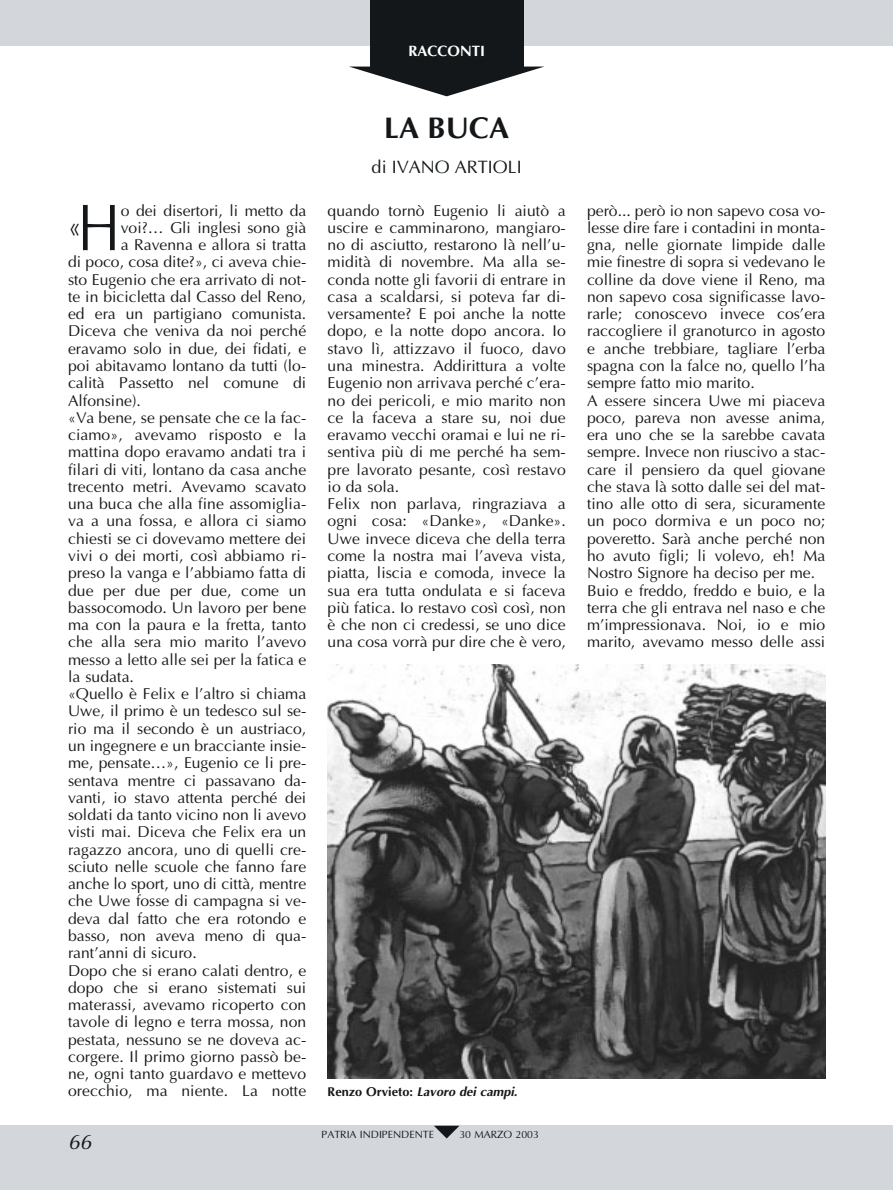
<style>
.page{position:relative;width:893px;height:1190px;background:#fff}
.page>*{position:absolute;margin:0;border:0;box-sizing:border-box;transform-origin:0 0}
.t1{font:33.15px "Optima";color:#141719;scale:.8 1}
.t2{font:700 30px "Optima";color:#141719}
.t3{font:italic 21px "Optima";color:#141719}
.t4{font:18px "Optima";color:#141719}
.t5{font:15.75px/17.2px "Optima";color:#141719}
.t6{font:700 15px "Optima";color:#fff}
.t7{font:italic 700 12.75px "Optima";color:#141719}
.t8{font:10.5px "Optima";color:#141719}
.s1{font-size:66.45px}
.s2{font-style:normal}
</style>
<div class="page">
<div style="left:0;top:1125px;width:892px;height:64px;background:#d3d6db"></div>
<div style="left:0;top:0;width:892px;height:45px;background:#d3d6db"></div>
<div style="left:370px;top:0;width:153px;height:67px;background:#141719"></div>
<svg style="left:350px;top:67px;width:193px;height:29px"></svg>
<svg style="left:434px;top:1125px;width:25px;height:13px"></svg>
<img style="left:327px;top:664px;width:498px;height:414px">
<p class="t6" style="left:408px;top:44px;width:78px">RACCONTI</p>
<h1 class="t1" style="left:68px;top:212px;width:66px">«<span class="s1">H</span></h1>
<p class="t5" style="left:121px;top:203px;width:187px">o dei disertori, li metto da</p>
<p class="t5" style="left:121px;top:220px;width:187px">voi?… Gli inglesi sono già</p>
<p class="t5" style="left:121px;top:238px;width:187px">a Ravenna e allora si tratta</p>
<p class="t5" style="left:68px;top:255px;width:240px">di poco, cosa dite?», ci aveva chie-</p>
<p class="t5" style="left:68px;top:272px;width:240px">sto Eugenio che era arrivato di not-</p>
<p class="t5" style="left:68px;top:289px;width:240px">te in bicicletta dal Casso del Reno,</p>
<p class="t5" style="left:68px;top:307px;width:240px">ed era un partigiano comunista.</p>
<p class="t5" style="left:68px;top:324px;width:240px">Diceva che veniva da noi perché</p>
<p class="t5" style="left:68px;top:341px;width:240px">eravamo solo in due, dei fidati, e</p>
<p class="t5" style="left:68px;top:358px;width:240px">poi abitavamo lontano da tutti (lo-</p>
<p class="t5" style="left:68px;top:376px;width:240px">calità Passetto nel comune di</p>
<p class="t5" style="left:68px;top:393px;width:74px">Alfonsine).</p>
<p class="t5" style="left:68px;top:410px;width:240px">«Va bene, se pensate che ce la fac-</p>
<p class="t5" style="left:68px;top:427px;width:240px">ciamo», avevamo risposto e la</p>
<p class="t5" style="left:68px;top:445px;width:240px">mattina dopo eravamo andati tra i</p>
<p class="t5" style="left:68px;top:462px;width:240px">filari di viti, lontano da casa anche</p>
<p class="t5" style="left:68px;top:479px;width:240px">trecento metri. Avevamo scavato</p>
<p class="t5" style="left:68px;top:497px;width:240px">una buca che alla fine assomiglia-</p>
<p class="t5" style="left:68px;top:514px;width:240px">va a una fossa, e allora ci siamo</p>
<p class="t5" style="left:68px;top:531px;width:240px">chiesti se ci dovevamo mettere dei</p>
<p class="t5" style="left:68px;top:548px;width:240px">vivi o dei morti, così abbiamo ri-</p>
<p class="t5" style="left:68px;top:566px;width:240px">preso la vanga e l’abbiamo fatta di</p>
<p class="t5" style="left:68px;top:583px;width:240px">due per due per due, come un</p>
<p class="t5" style="left:68px;top:600px;width:240px">bassocomodo. Un lavoro per bene</p>
<p class="t5" style="left:68px;top:617px;width:240px">ma con la paura e la fretta, tanto</p>
<p class="t5" style="left:68px;top:635px;width:240px">che alla sera mio marito l’avevo</p>
<p class="t5" style="left:68px;top:652px;width:240px">messo a letto alle sei per la fatica e</p>
<p class="t5" style="left:68px;top:669px;width:67px">la sudata.</p>
<p class="t5" style="left:68px;top:686px;width:240px">«Quello è Felix e l’altro si chiama</p>
<p class="t5" style="left:68px;top:704px;width:240px">Uwe, il primo è un tedesco sul se-</p>
<p class="t5" style="left:68px;top:721px;width:240px">rio ma il secondo è un austriaco,</p>
<p class="t5" style="left:68px;top:738px;width:240px">un ingegnere e un bracciante insie-</p>
<p class="t5" style="left:68px;top:755px;width:240px">me, pensate…», Eugenio ce li pre-</p>
<p class="t5" style="left:68px;top:773px;width:240px">sentava mentre ci passavano da-</p>
<p class="t5" style="left:68px;top:790px;width:240px">vanti, io stavo attenta perché dei</p>
<p class="t5" style="left:68px;top:807px;width:240px">soldati da tanto vicino non li avevo</p>
<p class="t5" style="left:68px;top:825px;width:240px">visti mai. Diceva che Felix era un</p>
<p class="t5" style="left:68px;top:842px;width:240px">ragazzo ancora, uno di quelli cre-</p>
<p class="t5" style="left:68px;top:859px;width:240px">sciuto nelle scuole che fanno fare</p>
<p class="t5" style="left:68px;top:876px;width:240px">anche lo sport, uno di città, mentre</p>
<p class="t5" style="left:68px;top:894px;width:240px">che Uwe fosse di campagna si ve-</p>
<p class="t5" style="left:68px;top:911px;width:240px">deva dal fatto che era rotondo e</p>
<p class="t5" style="left:68px;top:928px;width:240px">basso, non aveva meno di qua-</p>
<p class="t5" style="left:68px;top:945px;width:130px">rant’anni di sicuro.</p>
<p class="t5" style="left:68px;top:963px;width:240px">Dopo che si erano calati dentro, e</p>
<p class="t5" style="left:68px;top:980px;width:240px">dopo che si erano sistemati sui</p>
<p class="t5" style="left:68px;top:997px;width:240px">materassi, avevamo ricoperto con</p>
<p class="t5" style="left:68px;top:1014px;width:240px">tavole di legno e terra mossa, non</p>
<p class="t5" style="left:68px;top:1032px;width:240px">pestata, nessuno se ne doveva ac-</p>
<p class="t5" style="left:68px;top:1049px;width:240px">corgere. Il primo giorno passò be-</p>
<p class="t5" style="left:68px;top:1066px;width:240px">ne, ogni tanto guardavo e mettevo</p>
<p class="t5" style="left:68px;top:1084px;width:240px">orecchio, ma niente. La notte</p>
<h3 class="t3" style="left:68px;top:1132px;width:25px">66</h3>
<h2 class="t2" style="left:384px;top:115px;width:127px">LA BUCA</h2>
<p class="t4" style="left:371px;top:159px;width:152px">di IVANO ARTIOLI</p>
<p class="t5" style="left:327px;top:203px;width:240px">quando tornò Eugenio li aiutò a uscire e camminarono, mangiaro&shy;no di asciutto, restarono là nell’u&shy;midità di novembre. Ma alla se&shy;conda notte gli favorii di entrare in casa a scaldarsi, si poteva far di&shy;versamente? E poi anche la notte dopo, e la notte dopo ancora. Io stavo lì, attizzavo il fuoco, davo una minestra. Addirittura a volte<br>Eugenio non arrivava perché c’era&shy;no dei pericoli, e mio marito non ce la faceva a stare su, noi due eravamo vecchi oramai e lui ne ri&shy;sentiva più di me perché ha sem&shy;pre lavorato pesante, così restavo io da sola.<br>Felix non parlava, ringraziava a ogni cosa: «Danke», «Danke».<br>Uwe invece diceva che della terra come la nostra mai l’aveva vista, piatta, liscia e comoda, invece la sua era tutta ondulata e si faceva più fatica. Io restavo così così, non è che non ci credessi, se uno dice una cosa vorrà pur dire che è vero,</p>
<p class="t5" style="left:587px;top:203px;width:240px">però... però io non sapevo cosa vo&shy;lesse dire fare i contadini in monta&shy;gna, nelle giornate limpide dalle mie finestre di sopra si vedevano le colline da dove viene il Reno, ma non sapevo cosa significasse lavo&shy;rarle; conoscevo invece cos’era raccogliere il granoturco in agosto e anche trebbiare, tagliare l’erba spagna con la falce no, quello l’ha sempre fatto mio marito.<br>A essere sincera Uwe mi piaceva poco, pareva non avesse anima, era uno che se la sarebbe cavata sempre. Invece non riuscivo a stac&shy;care il pensiero da quel giovane che stava là sotto dalle sei del mat&shy;tino alle otto di sera, sicuramente un poco dormiva e un poco no; poveretto. Sarà anche perché non ho avuto figli; li volevo, eh! Ma<br>Nostro Signore ha deciso per me.<br>Buio e freddo, freddo e buio, e la terra che gli entrava nel naso e che m’impressionava. Noi, io e mio marito, avevamo messo delle assi</p>
<p class="t7" style="left:327px;top:1086px;width:191px"><span class="s2">Renzo Orvieto:</span> Lavoro dei campi.</p>
<p class="t8" style="left:321px;top:1130px;width:114px">PATRIA INDIPENDENTE</p>
<p class="t8" style="left:459px;top:1130px;width:81px">30 MARZO 2003</p>
</div>
